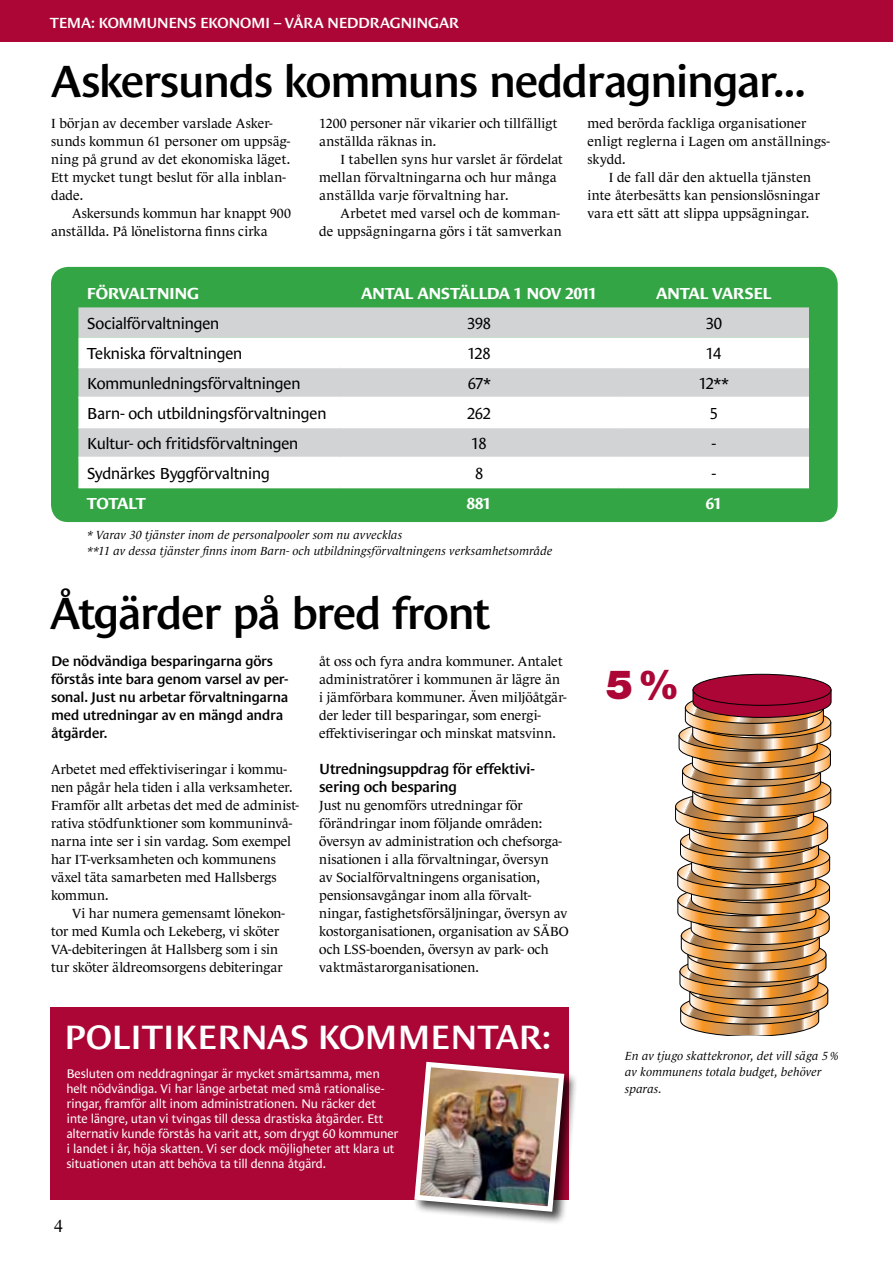
<style>
.page{position:relative;width:893px;height:1263px;background:#fff}
.page>*{position:absolute;margin:0;border:0;box-sizing:border-box;transform-origin:0 0}
.t1{font:600 45px "Le Monde Sans";letter-spacing:-.035em;color:#000}
.t2{font:900 40.35px "Helvetica Neue LT Std";color:#ab0635}
.t3{font:600 34.5px "Le Monde Sans";letter-spacing:-.01em;color:#fff}
.t4{font:18px "Times New Roman";color:#000}
.t5{font:16.35px "Le Monde Sans";letter-spacing:-.025em;color:#000}
.t6{font:700 16.35px "Le Monde Sans";letter-spacing:-.025em;color:#fff}
.t7{font:600 15px/18px "Le Monde Sans";letter-spacing:-.02em;color:#000}
.t8{font:600 15px "Le Monde Sans";letter-spacing:-.035em;color:#fff}
.t9{font:600 14.25px/18px "Le Monde Sans";letter-spacing:-.02em;color:#000}
.t10{font:13.5px/18px "Le Monde Journal";letter-spacing:.005em;color:#000}
.t11{font:12.75px/15px "Le Monde Sans";letter-spacing:-.015em;color:#fff}
.t12{font:italic 12px/16.5px "Le Monde Journal";letter-spacing:.01em;color:#000}
</style>
<div class="page">
<div style="left:0;top:0;width:893px;height:41px;background:#ab0635"></div>
<div style="left:51px;top:1007px;width:518px;height:192px;background:#ab0635"></div>
<div style="left:413px;top:1060px;width:165px;height:165px;background:#000;opacity:.75"></div>
<img style="left:412px;top:1060px;width:155px;height:154px">
<div style="left:51px;top:267px;width:787px;height:255px;background:#33a544;border-radius:17px"></div>
<div style="left:78px;top:307px;width:731px;height:30px;background:#d1d3d4"></div>
<svg style="left:78px;top:337px;width:731px;height:150px;background:#eceded"></svg>
<hr style="left:78px;top:367px;width:262px;height:1px;background:#fff">
<hr style="left:340px;top:367px;width:279px;height:1px;background:#fff">
<hr style="left:619px;top:367px;width:190px;height:1px;background:#fff">
<hr style="left:78px;top:397px;width:262px;height:1px;background:#fff">
<hr style="left:340px;top:397px;width:279px;height:1px;background:#fff">
<hr style="left:619px;top:397px;width:190px;height:1px;background:#fff">
<hr style="left:78px;top:427px;width:262px;height:1px;background:#fff">
<hr style="left:340px;top:427px;width:279px;height:1px;background:#fff">
<hr style="left:619px;top:427px;width:190px;height:1px;background:#fff">
<hr style="left:78px;top:457px;width:262px;height:1px;background:#fff">
<hr style="left:340px;top:457px;width:279px;height:1px;background:#fff">
<hr style="left:619px;top:457px;width:190px;height:1px;background:#fff">
<hr style="left:78px;top:487px;width:262px;height:1px;background:#fff">
<hr style="left:340px;top:487px;width:279px;height:1px;background:#fff">
<hr style="left:619px;top:487px;width:190px;height:1px;background:#fff">
<svg style="left:675px;top:686px;width:156px;height:349px;background:#c39366"></svg>
<div style="left:693px;top:674px;width:138px;height:31px;background:#ab0635;border-radius:50%"></div>
<div style="left:693px;top:674px;width:138px;height:31px;border:1px solid #000;border-radius:50%"></div>
<p class="t8" style="left:50px;top:15px;width:411px">TEMA: KOMMUNENS EKONOMI – VÅRA NEDDRAGNINGAR</p>
<h1 class="t1" style="left:51px;top:56px;width:756px">Askersunds kommuns neddragningar...</h1>
<p class="t10" style="left:51px;top:114px;width:241px">I början av december varslade Asker&shy;sunds kommun 61 personer om uppsäg&shy;ning på grund av det ekonomiska läget.<br>Ett mycket tungt beslut för alla inblan&shy;dade.</p>
<p class="t10" style="left:51px;top:204px;width:242px;text-indent:21px">Askersunds kommun har knappt 900 anställda. På lönelistorna finns cirka</p>
<p class="t10" style="left:319px;top:114px;width:240px">1200 personer när vikarier och tillfälligt anställda räknas in.</p>
<p class="t10" style="left:319px;top:150px;width:245px;text-indent:21px">I tabellen syns hur varslet är fördelat mellan förvaltningarna och hur många anställda varje förvaltning har.</p>
<p class="t10" style="left:319px;top:204px;width:244px;text-align:right">Arbetet med varsel och de komman-<br>de uppsägningarna görs i tät samverkan</p>
<p class="t10" style="left:587px;top:114px;width:244px">med berörda fackliga organisationer enligt reglerna i Lagen om anställnings&shy;skydd.</p>
<p class="t10" style="left:587px;top:168px;width:234px;text-indent:21px">I de fall där den aktuella tjänsten inte återbesätts kan pensionslösningar vara ett sätt att slippa uppsägningar.</p>
<p class="t6" style="left:87px;top:284px;width:114px">FÖRVALTNING</p>
<p class="t6" style="left:361px;top:284px;width:238px">ANTAL ANSTÄLLDA 1 NOV 2011</p>
<p class="t6" style="left:656px;top:284px;width:117px">ANTAL VARSEL</p>
<p class="t5" style="left:87px;top:314px;width:134px">Socialförvaltningen</p>
<p class="t5" style="left:467px;top:314px;width:25px">398</p>
<p class="t5" style="left:706px;top:314px;width:18px">30</p>
<p class="t5" style="left:87px;top:344px;width:157px">Tekniska förvaltningen</p>
<p class="t5" style="left:468px;top:344px;width:24px">128</p>
<p class="t5" style="left:706px;top:344px;width:17px">14</p>
<p class="t5" style="left:87px;top:374px;width:215px">Kommunledningsförvaltningen</p>
<p class="t5" style="left:468px;top:374px;width:25px">67*</p>
<p class="t5" style="left:699px;top:374px;width:31px">12**</p>
<p class="t5" style="left:87px;top:404px;width:241px">Barn- och utbildningsförvaltningen</p>
<p class="t5" style="left:467px;top:404px;width:25px">262</p>
<p class="t5" style="left:710px;top:404px;width:10px">5</p>
<p class="t5" style="left:87px;top:434px;width:213px">Kultur- och fritidsförvaltningen</p>
<p class="t5" style="left:472px;top:434px;width:17px">18</p>
<p class="t5" style="left:712px;top:434px;width:6px">-</p>
<p class="t5" style="left:87px;top:464px;width:185px">Sydnärkes Byggförvaltning</p>
<p class="t5" style="left:475px;top:464px;width:10px">8</p>
<p class="t5" style="left:712px;top:464px;width:6px">-</p>
<p class="t6" style="left:87px;top:494px;width:60px">TOTALT</p>
<p class="t6" style="left:467px;top:494px;width:26px">881</p>
<p class="t6" style="left:706px;top:494px;width:18px">61</p>
<p class="t12" style="left:87px;top:526px;width:467px">* Varav 30 tjänster inom de personalpooler som nu avvecklas<br>**11 av dessa tjänster finns inom Barn- och utbildningsförvaltningens verksamhetsområde</p>
<h1 class="t1" style="left:50px;top:588px;width:441px">Åtgärder på bred front</h1>
<p class="t9" style="left:51px;top:652px;width:239px">De nödvändiga besparingarna görs förstås inte bara genom varsel av per&shy;sonal. Just nu arbetar förvaltningarna med utredningar av en mängd andra åtgärder.</p>
<p class="t10" style="left:51px;top:761px;width:249px">Arbetet med effektiviseringar i kommu&shy;nen pågår hela tiden i alla verksamheter.<br>Framför allt arbetas det med de administ&shy;rativa stödfunktioner som kommuninvå&shy;narna inte ser i sin vardag. Som exempel har IT-verksamheten och kommunens växel täta samarbeten med Hallsbergs kommun.</p>
<p class="t10" style="left:51px;top:905px;width:235px;text-indent:21px">Vi har numera gemensamt lönekon&shy;tor med Kumla och Lekeberg, vi sköter VA-debiteringen åt Hallsberg som i sin tur sköter äldreomsorgens debiteringar</p>
<p class="t10" style="left:319px;top:652px;width:249px">åt oss och fyra andra kommuner. Antalet administratörer i kommunen är lägre än i jämförbara kommuner. Även miljöåtgär&shy;der leder till besparingar, som energi&shy;effektiviseringar och minskat matsvinn.</p>
<p class="t7" style="left:319px;top:760px;width:217px">Utredningsuppdrag för effektivi&shy;sering och besparing</p>
<p class="t10" style="left:319px;top:796px;width:251px">Just nu genomförs utredningar för förändringar inom följande områden: översyn av administration och chefsorga&shy;nisationen i alla förvaltningar, översyn<br>av Socialförvaltningens organisation, pensionsavgångar inom alla förvalt&shy;ningar, fastighetsförsäljningar, översyn av kostorganisationen, organisation av SÄBO och LSS-boenden, översyn av park- och vaktmästarorganisationen.</p>
<h3 class="t3" style="left:64px;top:1018px;width:488px">POLITIKERNAS KOMMENTAR:</h3>
<p class="t11" style="left:66px;top:1066px;width:334px">Besluten om neddragningar är mycket smärtsamma, men helt nödvändiga. Vi har länge arbetat med små rationalise&shy;ringar, framför allt inom administrationen. Nu räcker det inte längre, utan vi tvingas till dessa drastiska åtgärder. Ett alternativ kunde förstås ha varit att, som drygt 60 kommuner i landet i år, höja skatten. Vi ser dock möjligheter att klara ut situationen utan att behöva ta till denna åtgärd.</p>
<h3 class="t4" style="left:54px;top:1216px;width:10px">4</h3>
<h2 class="t2" style="left:606px;top:660px;width:75px">5%</h2>
<p class="t12" style="left:625px;top:1047px;width:216px">En av tjugo skattekronor, det vill säga 5% av kommunens totala budget, behöver sparas.</p>
</div>
